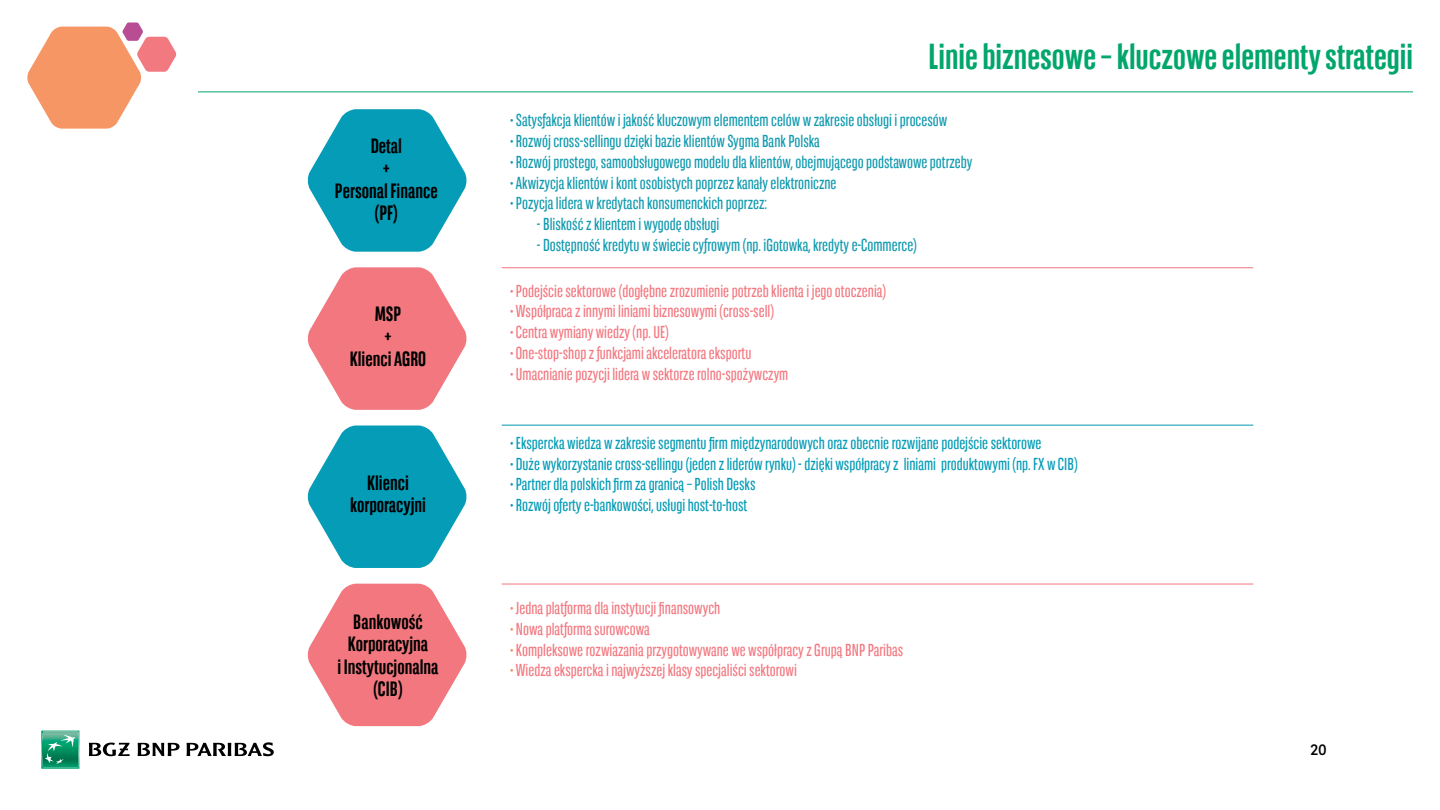
<style>
.page{position:relative;width:1440px;height:810px;background:#fff}
.page>*{position:absolute;margin:0;border:0;box-sizing:border-box;transform-origin:0 0}
.t1{font:700 36px "BNPP Sans Condensed";color:#01a66c}
.t2{font:700 20.62px/22.3px "BNPP Sans Condensed";color:#000;text-align:center}
.t3{font:17.25px "BNPP Sans Condensed";color:#f37981}
.t4{font:17.25px "BNPP Sans Condensed";color:#119aaf}
.t5{font:17.25px "BNPP Sans Condensed";color:#059cb7}
.t6{font:15px "BNPP Sans";color:#000}
.s1{color:#119aaf}
.s2{color:#f68963}
</style>
<div class="page">
<svg style="left:41px;top:731px;width:38px;height:38px"></svg>
<svg style="left:138px;top:743px;width:42px;height:13px"></svg>
<svg style="left:187px;top:742px;width:87px;height:14px"></svg>
<svg style="left:89px;top:743px;width:41px;height:13px"></svg>
<svg style="left:27px;top:22px;width:149px;height:107px"></svg>
<hr style="left:198px;top:92px;width:1215px;height:1px;background:#00a56c">
<svg style="left:307px;top:109px;width:160px;height:143px"></svg>
<svg style="left:307px;top:267px;width:160px;height:143px"></svg>
<svg style="left:307px;top:426px;width:160px;height:142px"></svg>
<svg style="left:307px;top:584px;width:160px;height:142px"></svg>
<hr style="left:502px;top:267px;width:751px;height:1px;background:#f2777e">
<hr style="left:502px;top:425px;width:751px;height:1px;background:#0098b2">
<hr style="left:502px;top:584px;width:751px;height:1px;background:#f2777e">
<p class="t2" style="left:335px;top:135px;width:104px">Detal<br>+<br>Personal Finance (PF)</p>
<p class="t2" style="left:350px;top:303px;width:78px">MSP<br>+<br>Klienci AGRO</p>
<p class="t2" style="left:350px;top:472px;width:77px">Klienci korporacyjni</p>
<p class="t2" style="left:337px;top:611px;width:103px">Bankowość<br>Korporacyjna<br>i Instytucjonalna (CIB)</p>
<h1 class="t1" style="left:929px;top:36px;width:486px">Linie biznesowe – kluczowe elementy strategii</h1>
<p class="t4" style="left:510px;top:110px;width:439px">• Satysfakcja klientów i jakość kluczowym elementem celów w zakresie obsługi i procesów</p>
<p class="t4" style="left:510px;top:130px;width:311px">• Rozwój cross-sellingu dzięki bazie klientów Sygma Bank Polska</p>
<p class="t4" style="left:510px;top:151px;width:464px">• Rozwój prostego, samoobsługowego modelu dla klientów, obejmującego podstawowe potrzeby</p>
<p class="t4" style="left:510px;top:172px;width:328px">• Akwizycja klientów i kont osobistych poprzez kanały elektroniczne</p>
<p class="t4" style="left:510px;top:193px;width:259px">• Pozycja lidera w kredytach konsumenckich poprzez:</p>
<p class="t4" style="left:537px;top:213px;width:184px">- Bliskość z klientem i wygodę obsługi</p>
<p class="t4" style="left:537px;top:234px;width:381px">- Dostępność kredytu w świecie cyfrowym (np. iGotowka, kredyty e-Commerce)</p>
<p class="t3" style="left:510px;top:280px;width:378px">• Podejście sektorowe (dogłębne zrozumienie potrzeb klienta i jego otoczenia)</p>
<p class="t3" style="left:510px;top:301px;width:266px">• Współpraca z innymi liniami biznesowymi (cross-sell)</p>
<p class="t3" style="left:510px;top:321px;width:160px">• Centra wymiany wiedzy (np. UE)</p>
<p class="t3" style="left:510px;top:342px;width:243px">• One-stop-shop z funkcjami akceleratora eksportu</p>
<p class="t3" style="left:510px;top:363px;width:280px">• Umacnianie pozycji lidera w sektorze rolno-spożywczym</p>
<p class="t5" style="left:510px;top:432px;width:533px"><span class="s1">•</span> Ekspercka wiedza w zakresie segmentu firm międzynarodowych oraz obecnie rozwijane podejście sektorowe</p>
<p class="t5" style="left:510px;top:453px;width:569px"><span class="s1">•</span> Duże wykorzystanie cross-sellingu (jeden z liderów rynku) - dzięki współpracy z liniami produktowymi (np. FX w CIB)</p>
<p class="t5" style="left:510px;top:474px;width:247px"><span class="s1">•</span> Partner dla polskich firm za granicą – Polish Desks</p>
<p class="t5" style="left:510px;top:494px;width:239px"><span class="s1">•</span> Rozwój oferty e-bankowości, usługi host-to-host</p>
<p class="t3" style="left:510px;top:598px;width:212px"><span class="s2">•</span> Jedna platforma dla instytucji finansowych</p>
<p class="t3" style="left:510px;top:618px;width:141px"><span class="s2">•</span> Nowa platforma surowcowa</p>
<p class="t3" style="left:510px;top:639px;width:395px"><span class="s2">•</span> Kompleksowe rozwiazania przygotowywane we współpracy z Grupą BNP Paribas</p>
<p class="t3" style="left:510px;top:660px;width:288px"><span class="s2">•</span> Wiedza ekspercka i najwyższej klasy specjaliści sektorowi</p>
<p class="t6" style="left:1311px;top:740px;width:17px">20</p>
</div>
